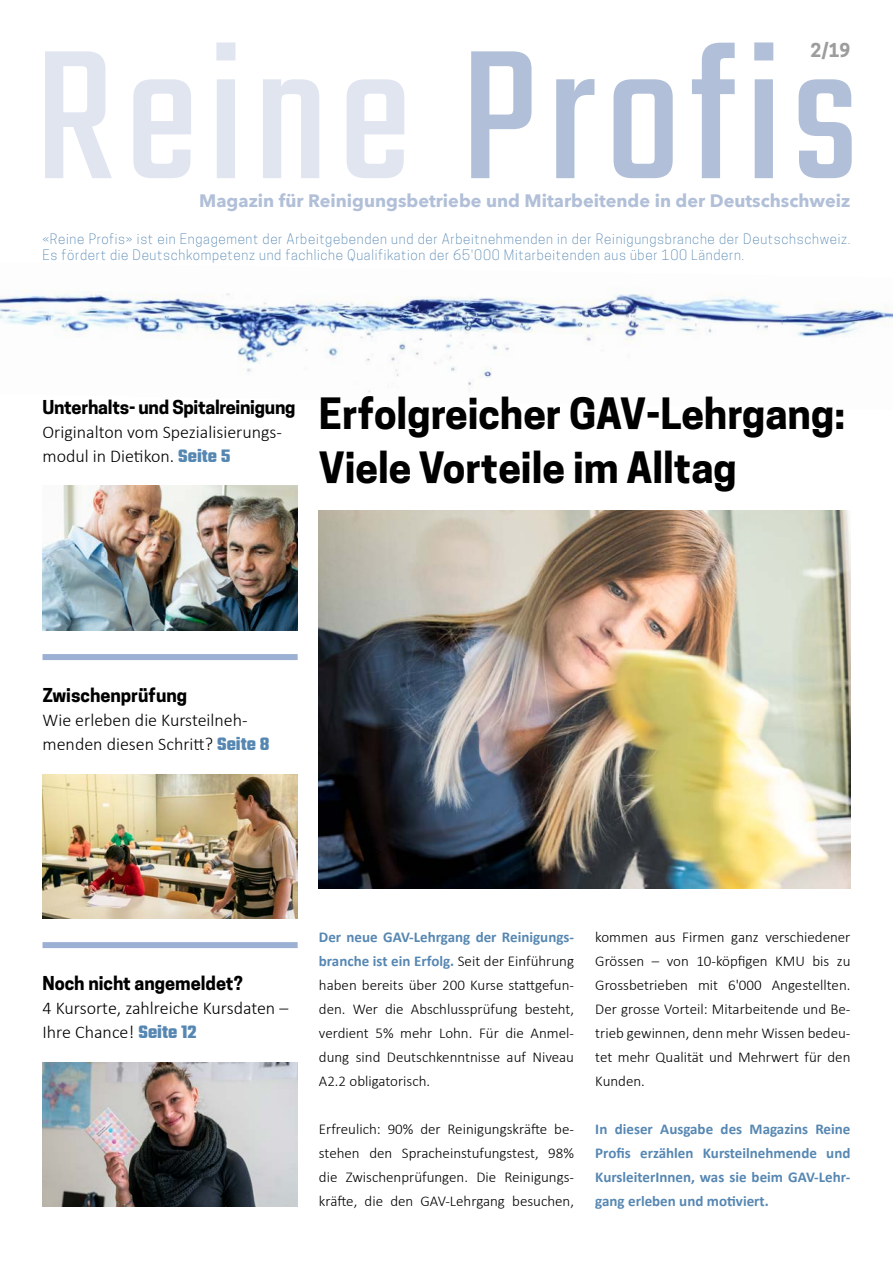
<style>
.page{position:relative;width:893px;height:1263px;background:#fff}
.page>*{position:absolute;margin:0;border:0;box-sizing:border-box;transform-origin:0 0}
.t1{font:202.5px "Teko";letter-spacing:.05em;color:#b1c0d8}
.t2{font:700 40.5px/54px "Cooper Hewitt";color:#000}
.t3{font:300 18px/24px "Calibri";color:#000}
.t4{font:700 18px "Cooper Hewitt";letter-spacing:-.01em;color:#000}
.t5{font:700 18px "Avenir Next";color:#b1c0d8}
.t6{font:700 18px "Cooper Hewitt";color:#9c9d9d}
.t7{font:300 15px/24px "Calibri";color:#000;text-align:justify}
.t8{font:700 15px/24px "Calibri";color:#5687b2;text-align:justify}
.t9{font:300 13.5px/16.2px "Cooper Hewitt";letter-spacing:.05em;color:#5687b2}
.s1{color:#e0e5f0}
.s2{font-family:"Teko";font-weight:700;font-size:19.5px;color:#5687b2}
.s3{font-weight:700;color:#5687b2}
</style>
<div class="page">
<img style="left:0;top:290px;width:893px;height:102px">
<img style="left:43px;top:1062px;width:255px;height:144px">
<img style="left:43px;top:774px;width:255px;height:144px">
<img style="left:43px;top:486px;width:255px;height:144px">
<div style="left:43px;top:654px;width:255px;height:6px;background:#9bb0d3"></div>
<div style="left:43px;top:942px;width:255px;height:6px;background:#9bb0d3"></div>
<img style="left:319px;top:510px;width:531px;height:378px">
<p class="t6" style="left:810px;top:40px;width:41px">2/19</p>
<h1 class="t1" style="left:35px;top:3px;width:825px"><span class="s1">Reine</span> Profis</h1>
<p class="t5" style="left:199px;top:185px;width:653px">Magazin für Reinigungsbetriebe und Mitarbeitende in der Deutschschweiz</p>
<p class="t9" style="left:43px;top:231px;width:809px">«Reine Profis» ist ein Engagement der Arbeitgebenden und der Arbeitnehmenden in der Reinigungsbranche der Deutschschweiz.<br>Es fördert die Deutschkompetenz und fachliche Qualifikation der 65'000 Mitarbeitenden aus über 100 Ländern.</p>
<p class="t4" style="left:43px;top:397px;width:255px">Unterhalts- und Spitalreinigung</p>
<p class="t3" style="left:43px;top:419px;width:241px">Originalton vom Spezialisierungs&shy;modul in Dietikon. <span class="s2">Seite 5</span></p>
<h2 class="t2" style="left:319px;top:387px;width:528px">Erfolgreicher GAV-Lehrgang:<br>Viele Vorteile im Alltag</h2>
<p class="t4" style="left:43px;top:685px;width:146px">Zwischenprüfung</p>
<p class="t3" style="left:43px;top:707px;width:228px">Wie erleben die Kursteilneh&shy;menden diesen Schritt? <span class="s2">Seite 8</span></p>
<p class="t4" style="left:43px;top:973px;width:202px">Noch nicht angemeldet?</p>
<p class="t3" style="left:43px;top:995px;width:247px">4 Kursorte, zahlreiche Kursdaten –<br>Ihre Chance! <span class="s2">Seite 12</span></p>
<p class="t7" style="left:319px;top:924px;width:257px"><span class="s3">Der neue GAV-Lehrgang der Reinigungs&shy;branche ist ein Erfolg.</span> Seit der Einführung haben bereits über 200 Kurse stattgefun&shy;den. Wer die Abschlussprüfung besteht, verdient 5% mehr Lohn. Für die Anmel&shy;dung sind Deutschkenntnisse auf Niveau A2.2 obligatorisch.</p>
<p class="t7" style="left:319px;top:1116px;width:257px">Erfreulich: 90% der Reinigungskräfte be&shy;stehen den Spracheinstufungstest, 98% die Zwischenprüfungen. Die Reinigungs&shy;kräfte, die den GAV-Lehrgang besuchen,</p>
<p class="t7" style="left:595px;top:924px;width:257px">kommen aus Firmen ganz verschiedener Grössen – von 10-köpfigen KMU bis zu Grossbetrieben mit 6'000 Angestellten.<br>Der grosse Vorteil: Mitarbeitende und Be&shy;trieb gewinnen, denn mehr Wissen bedeu&shy;tet mehr Qualität und Mehrwert für den Kunden.</p>
<p class="t8" style="left:595px;top:1117px;width:257px">In dieser Ausgabe des Magazins Reine Profis erzählen Kursteilnehmende und KursleiterInnen, was sie beim GAV-Lehr&shy;gang erleben und motiviert.</p>
</div>
